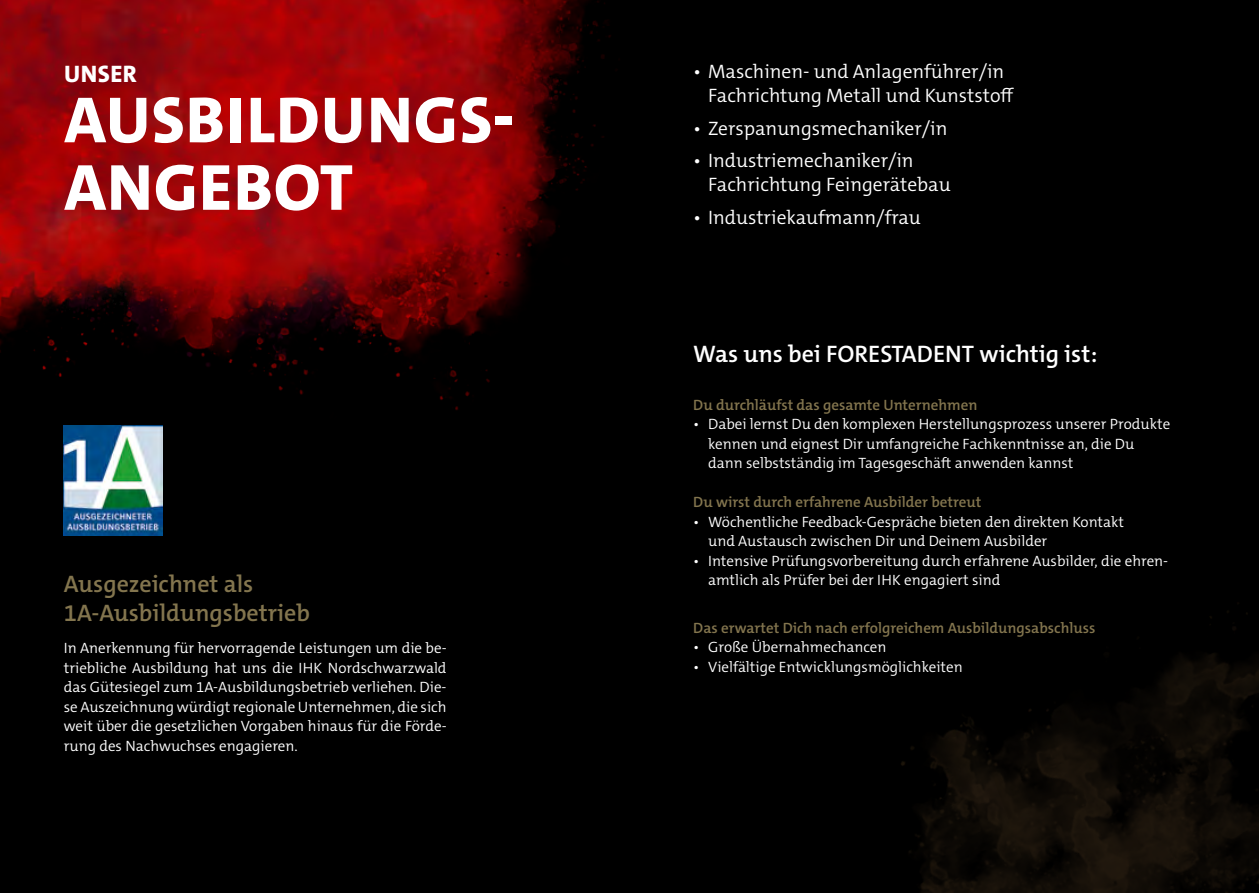
<style>
.page{position:relative;width:1259px;height:893px;background:#000}
.page>*{position:absolute;margin:0;border:0;box-sizing:border-box;transform-origin:0 0}
.t1{font:800 65.85px/67.5px "The Mix C5";letter-spacing:.02em;color:#fff}
.t2{font:600 24px/28.8px "The Mix C5";color:#83754e}
.t3{font:600 24px "The Mix C5";color:#fff}
.t4{font:800 24px "The Mix C5";letter-spacing:.02em;color:#fff}
.t5{font:300 19.5px/24px "The Mix C5";color:#fff}
.t6{font:300 15px/19.5px "The Mix C5";color:#fff}
.t7{font:600 15px "The Mix C5";color:#83754e}
</style>
<div class="page">
<img style="left:0;top:0;width:617px;height:439px">
<img style="left:901px;top:603px;width:358px;height:290px">
<img style="left:64px;top:425px;width:99px;height:111px">
<h2 class="t4" style="left:64px;top:58px;width:74px">UNSER</h2>
<h3 class="t5" style="left:708px;top:60px;width:307px;text-indent:-15px">• Maschinen- und Anlagenführer/in<br>Fachrichtung Metall und Kunststoff</h3>
<h3 class="t5" style="left:693px;top:116px;width:256px">• Zerspanungsmechaniker/in</h3>
<h3 class="t5" style="left:708px;top:149px;width:244px;text-indent:-15px">• Industriemechaniker/in<br>Fachrichtung Feingerätebau</h3>
<h3 class="t5" style="left:693px;top:205px;width:229px">• Industriekaufmann/frau</h3>
<h1 class="t1" style="left:64px;top:87px;width:452px">AUSBILDUNGS-<br>ANGEBOT</h1>
<h2 class="t2" style="left:64px;top:569px;width:248px">Ausgezeichnet als<br>1A-Ausbildungsbetrieb</h2>
<p class="t6" style="left:64px;top:638px;width:384px;text-align:justify">In Anerkennung für hervorragende Leistungen um die be&shy;triebliche Ausbildung hat uns die IHK Nordschwarzwald das Gütesiegel zum 1A-Ausbildungsbetrieb verliehen. Die&shy;se Auszeichnung würdigt regionale Unternehmen, die sich weit über die gesetzlichen Vorgaben hinaus für die Förde&shy;rung des Nachwuchses engagieren.</p>
<h2 class="t3" style="left:693px;top:338px;width:405px">Was uns bei FORESTADENT wichtig ist:</h2>
<p class="t7" style="left:693px;top:395px;width:285px">Du durchläufst das gesamte Unternehmen</p>
<p class="t6" style="left:708px;top:415px;width:463px;text-indent:-15px">• Dabei lernst Du den komplexen Herstellungsprozess unserer Produkte kennen und eignest Dir umfangreiche Fachkenntnisse an, die Du dann selbstständig im Tagesgeschäft anwenden kannst</p>
<p class="t7" style="left:693px;top:493px;width:289px">Du wirst durch erfahrene Ausbilder betreut</p>
<p class="t6" style="left:708px;top:512px;width:417px;text-indent:-15px">• Wöchentliche Feedback-Gespräche bieten den direkten Kontakt und Austausch zwischen Dir und Deinem Ausbilder</p>
<p class="t6" style="left:708px;top:551px;width:461px;text-indent:-15px">• Intensive Prüfungsvorbereitung durch erfahrene Ausbilder, die ehren&shy;amtlich als Prüfer bei der IHK engagiert sind</p>
<p class="t7" style="left:693px;top:618px;width:403px">Das erwartet Dich nach erfolgreichem Ausbildungsabschluss</p>
<p class="t6" style="left:693px;top:638px;width:195px">• Große Übernahmechancen</p>
<p class="t6" style="left:693px;top:657px;width:271px">• Vielfältige Entwicklungsmöglichkeiten</p>
</div>
